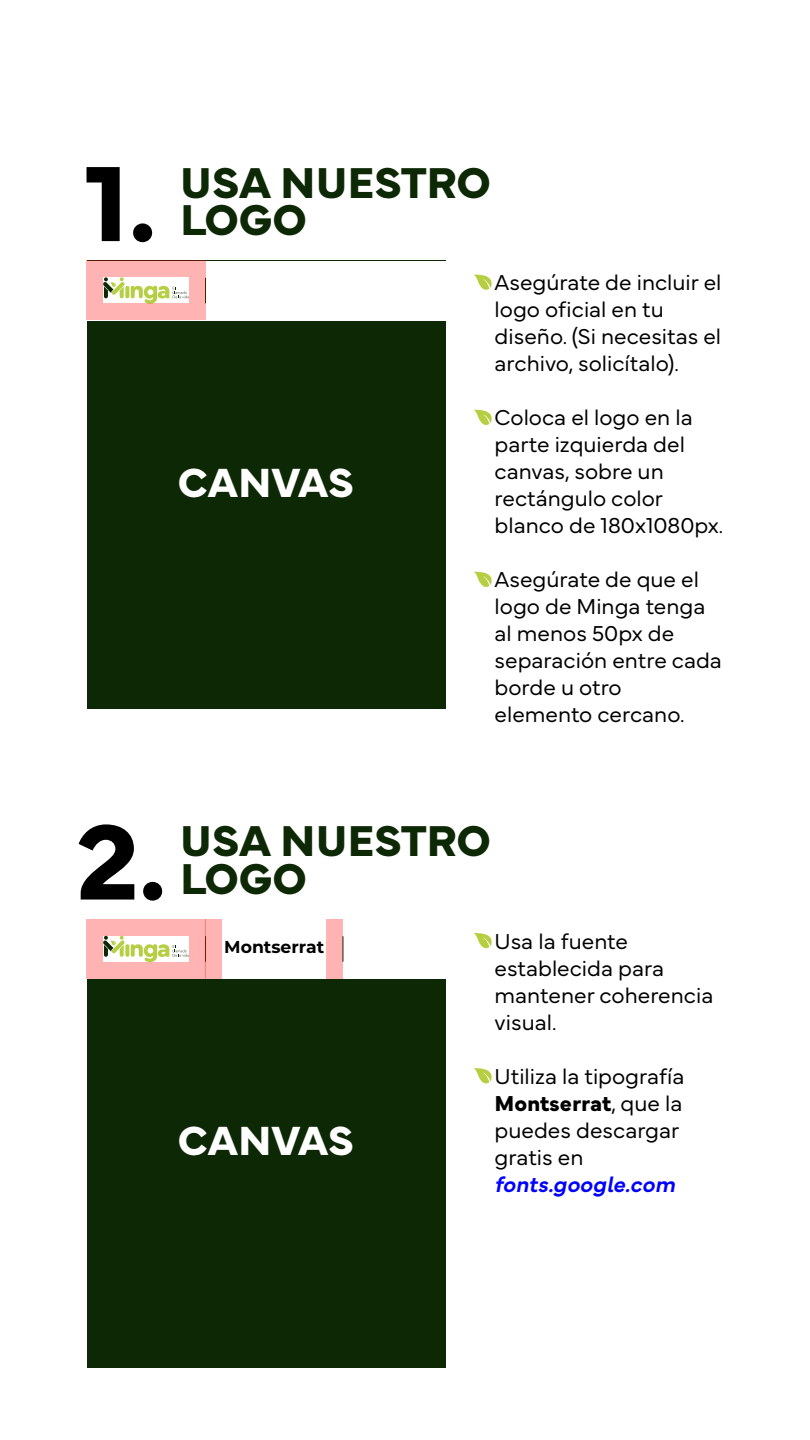
<style>
.page{position:relative;width:810px;height:1440px;background:#fff}
.page>*{position:absolute;margin:0;border:0;box-sizing:border-box;transform-origin:0 0}
.t1{font:700 111.6px "Mundial";color:#000}
.t2{font:700 45px/37.5px "Mundial";color:#0d2805}
.t3{font:700 42.45px "Mundial";color:#fff}
.t4{font:300 22.5px/27px "Mundial";color:#000}
.t5{font:italic 600 22.5px "Mundial";color:#00f}
.t6{font:700 17.25px "Montserrat";color:#000}
.s1{font-weight:700}
</style>
<div class="page">
<div style="left:87px;top:261px;width:358px;height:448px;background:#0d2805"></div>
<div style="left:87px;top:261px;width:358px;height:59px;background:#fff"></div>
<svg style="left:103px;top:277px;width:86px;height:27px"></svg>
<div style="left:87px;top:261px;width:16px;height:59px;background:#ffb3b3"></div>
<div style="left:189px;top:261px;width:17px;height:59px;background:#ffb3b3"></div>
<div style="left:103px;top:261px;width:86px;height:16px;background:#ffb3b3"></div>
<div style="left:103px;top:304px;width:86px;height:16px;background:#ffb3b3"></div>
<svg style="left:474px;top:275px;width:18px;height:15px"></svg>
<svg style="left:474px;top:410px;width:18px;height:15px"></svg>
<svg style="left:474px;top:572px;width:18px;height:15px"></svg>
<div style="left:87px;top:919px;width:358px;height:449px;background:#0d2805"></div>
<div style="left:87px;top:919px;width:358px;height:60px;background:#fff"></div>
<svg style="left:103px;top:936px;width:86px;height:26px"></svg>
<div style="left:87px;top:919px;width:16px;height:60px;background:#ffb3b3"></div>
<div style="left:189px;top:919px;width:17px;height:60px;background:#ffb3b3"></div>
<div style="left:206px;top:919px;width:16px;height:60px;background:#ffb3b3"></div>
<div style="left:326px;top:919px;width:17px;height:60px;background:#ffb3b3"></div>
<div style="left:103px;top:919px;width:86px;height:17px;background:#ffb3b3"></div>
<div style="left:103px;top:962px;width:86px;height:17px;background:#ffb3b3"></div>
<svg style="left:474px;top:933px;width:18px;height:16px"></svg>
<svg style="left:474px;top:1068px;width:18px;height:16px"></svg>
<svg style="left:343px;top:936px;width:1px;height:26px"></svg>
<h1 class="t1" style="left:85px;top:116px;width:73px">1.</h1>
<h2 class="t2" style="left:180px;top:160px;width:313px">USA NUESTRO<br>LOGO</h2>
<h3 class="t3" style="left:178px;top:449px;width:178px">CANVAS</h3>
<p class="t4" style="left:495px;top:267px;width:228px">Asegúrate de incluir el logo oficial en tu diseño. (Si necesitas el archivo, solicítalo).</p>
<p class="t4" style="left:495px;top:402px;width:230px">Coloca el logo en la parte izquierda del canvas, sobre un rectángulo color blanco de 180x1080px.</p>
<p class="t4" style="left:495px;top:564px;width:229px">Asegúrate de que el logo de Minga tenga al menos 50px de separación entre cada borde u otro elemento cercano.</p>
<h1 class="t1" style="left:75px;top:774px;width:93px">2.</h1>
<h2 class="t2" style="left:180px;top:818px;width:313px">USA NUESTRO<br>LOGO</h2>
<p class="t6" style="left:224px;top:935px;width:102px">Montserrat</p>
<h3 class="t3" style="left:178px;top:1108px;width:178px">CANVAS</h3>
<p class="t4" style="left:495px;top:925px;width:220px">Usa la fuente establecida para mantener coherencia visual.</p>
<p class="t4" style="left:495px;top:1060px;width:191px">Utiliza la tipografía<br><span class="s1">Montserrat</span>, que la puedes descargar gratis en</p>
<p class="t5" style="left:495px;top:1166px;width:182px">fonts.google.com</p>
</div>
